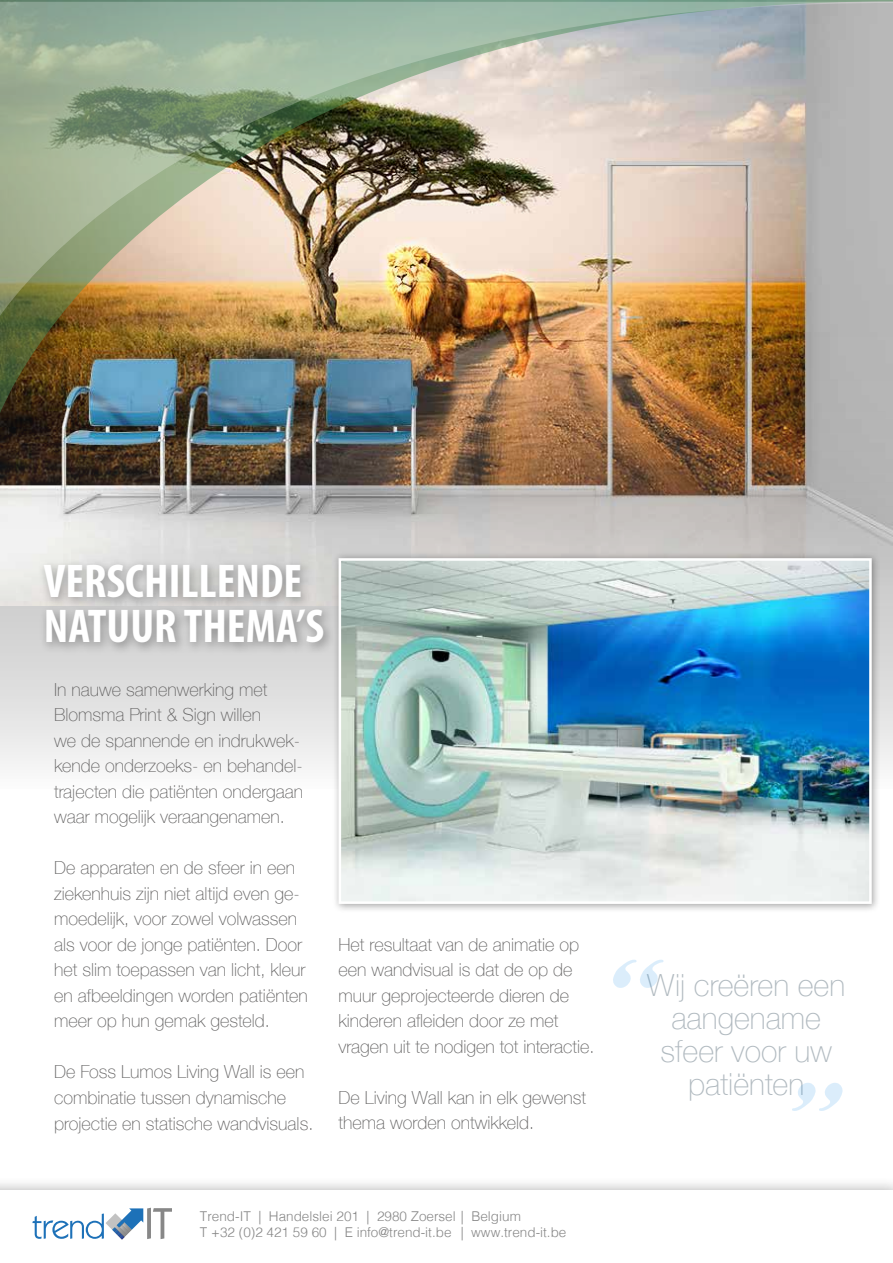
<style>
.page{position:relative;width:893px;height:1263px;background:#fff}
.page>*{position:absolute;margin:0;border:0;box-sizing:border-box;transform-origin:0 0}
.t1{font:700 condensed 47.7px/45px "Myriad Pro";color:#fff}
.t2{font:100 30.45px/33.3px "Helvetica Neue";color:#b1bac0;text-align:center}
.t3{font:100 18px/25.5px "Helvetica Neue";color:#646363}
.t4{font:300 13.5px/16.2px "Helvetica";color:#878787}
</style>
<div class="page">
<div style="left:0;top:1177px;width:893px;height:86px;background:#000;opacity:.35"></div>
<div style="left:0;top:1191px;width:893px;height:72px;background:#fff"></div>
<svg style="left:0;top:605px;width:893px;height:162px;fill:#e2e2e2"></svg>
<img style="left:0;top:413px;width:893px;height:192px">
<img style="left:0;top:0;width:893px;height:413px">
<img style="left:0;top:2px;width:893px;height:348px">
<div style="left:332px;top:552px;width:549px;height:361px;background:#000;opacity:.35"></div>
<img style="left:343px;top:562px;width:525px;height:338px">
<div style="left:339px;top:558px;width:533px;height:346px;border:3px solid #fff"></div>
<div style="left:38px;top:558px;width:298px;height:97px;background:#000;opacity:.35"></div>
<svg style="left:613px;top:959px;width:51px;height:29px"></svg>
<svg style="left:792px;top:1083px;width:51px;height:28px"></svg>
<svg style="left:32px;top:1208px;width:140px;height:31px"></svg>
<h1 class="t1" style="left:44px;top:558px;width:282px">VERSCHILLENDE<br>NATUUR THEMA’S</h1>
<p class="t3" style="left:54px;top:676px;width:251px">In nauwe samenwerking met<br>Blomsma Print &amp; Sign willen<br>we de spannende en indrukwek&shy;kende onderzoeks- en behandel&shy;trajecten die patiënten ondergaan waar mogelijk veraangenamen.</p>
<p class="t3" style="left:54px;top:854px;width:255px">De apparaten en de sfeer in een ziekenhuis zijn niet altijd even ge&shy;moedelijk, voor zowel volwassen als voor de jonge patiënten. Door het slim toepassen van licht, kleur en afbeeldingen worden patiënten meer op hun gemak gesteld.</p>
<p class="t3" style="left:54px;top:1058px;width:261px">De Foss Lumos Living Wall is een combinatie tussen dynamische projectie en statische wandvisuals.</p>
<p class="t3" style="left:339px;top:931px;width:258px">Het resultaat van de animatie op een wandvisual is dat de op de muur geprojecteerde dieren de kinderen afleiden door ze met vragen uit te nodigen tot interactie.</p>
<p class="t3" style="left:339px;top:1084px;width:249px">De Living Wall kan in elk gewenst thema worden ontwikkeld.</p>
<p class="t4" style="left:200px;top:1207px;width:368px">Trend-IT | Handelslei 201 | 2980 Zoersel | Belgium<br>T +32 (0)2 421 59 60 | E info@trend-it.be | www.trend-it.be</p>
<h2 class="t2" style="left:647px;top:967px;width:199px">Wij creëren een aangename sfeer voor uw patiënten</h2>
</div>
